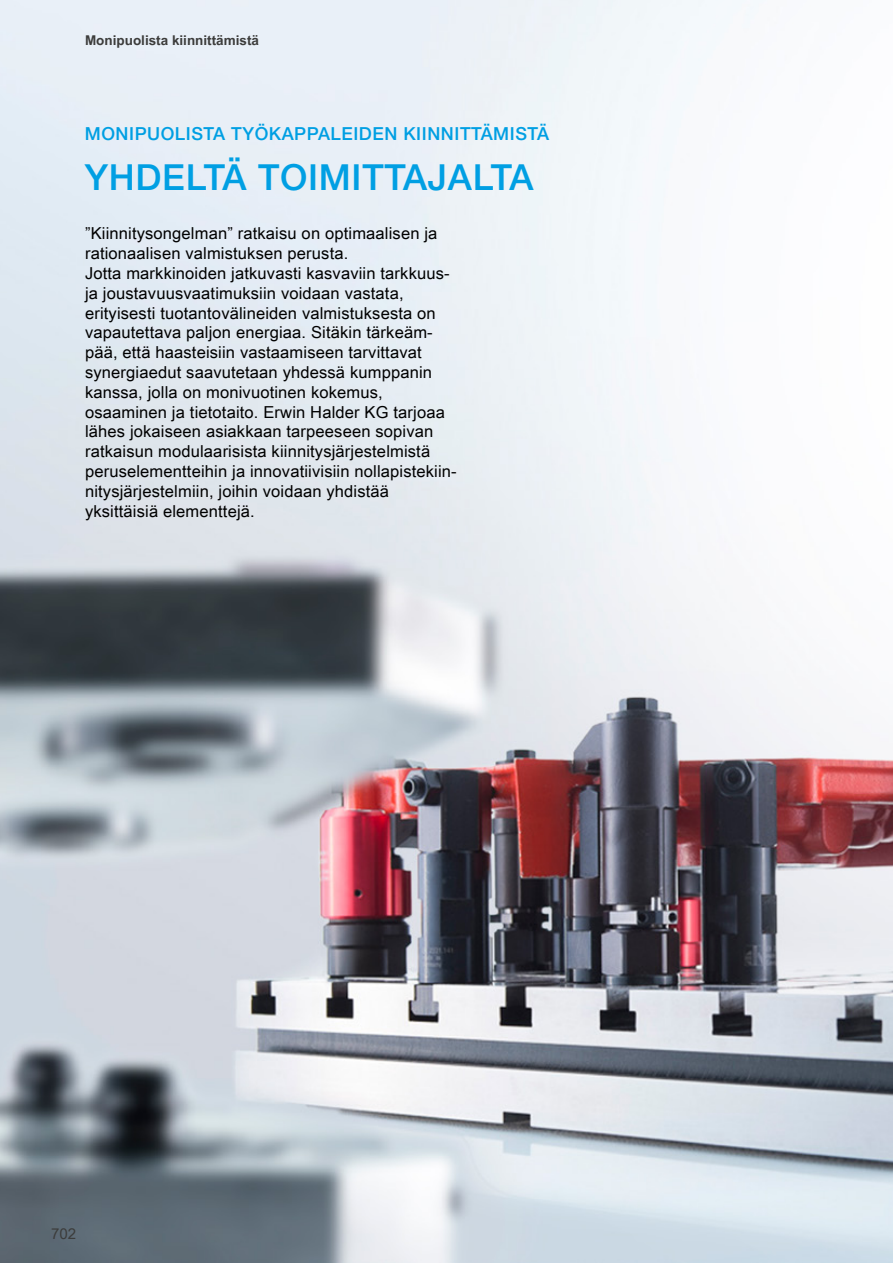
<style>
.page{position:relative;width:893px;height:1263px;background:#fff}
.page>*{position:absolute;margin:0;border:0;box-sizing:border-box;transform-origin:0 0}
.t1{font:500 36px "Helvetica Neue LT Std";letter-spacing:.02em;color:#009fe3}
.t2{font:500 18px "Helvetica Neue LT Std";letter-spacing:.03em;color:#009fe3}
.t3{font:16.5px/19.8px "Arial Unicode MS";letter-spacing:.01em;color:#000}
.t4{font:15px "Arial Unicode MS";color:#3c3c3b}
.t5{font:700 13.5px "Arial Unicode MS";color:#3c3c3b}
</style>
<div class="page">
<img style="left:0;top:0;width:893px;height:1263px">
<p class="t5" style="left:85px;top:30px;width:176px">Monipuolista kiinnittämistä</p>
<p class="t2" style="left:85px;top:123px;width:466px">MONIPUOLISTA TYÖKAPPALEIDEN KIINNITTÄMISTÄ</p>
<h1 class="t1" style="left:85px;top:156px;width:450px">YHDELTÄ TOIMITTAJALTA</h1>
<p class="t3" style="left:85px;top:223px;width:373px">”Kiinnitysongelman” ratkaisu on optimaalisen ja rationaalisen valmistuksen perusta.<br>Jotta markkinoiden jatkuvasti kasvaviin tarkkuus&shy;ja joustavuusvaatimuksiin voidaan vastata, erityisesti tuotantovälineiden valmistuksesta on vapautettava paljon energiaa. Sitäkin tärkeäm&shy;pää, että haasteisiin vastaamiseen tarvittavat synergiaedut saavutetaan yhdessä kumppanin kanssa, jolla on monivuotinen kokemus, osaaminen ja tietotaito. Erwin Halder KG tarjoaa lähes jokaiseen asiakkaan tarpeeseen sopivan ratkaisun modulaarisista kiinnitysjärjestelmistä peruselementteihin ja innovatiivisiin nollapistekiin&shy;nitysjärjestelmiin, joihin voidaan yhdistää yksittäisiä elementtejä.</p>
<p class="t4" style="left:51px;top:1223px;width:27px">702</p>
</div>
